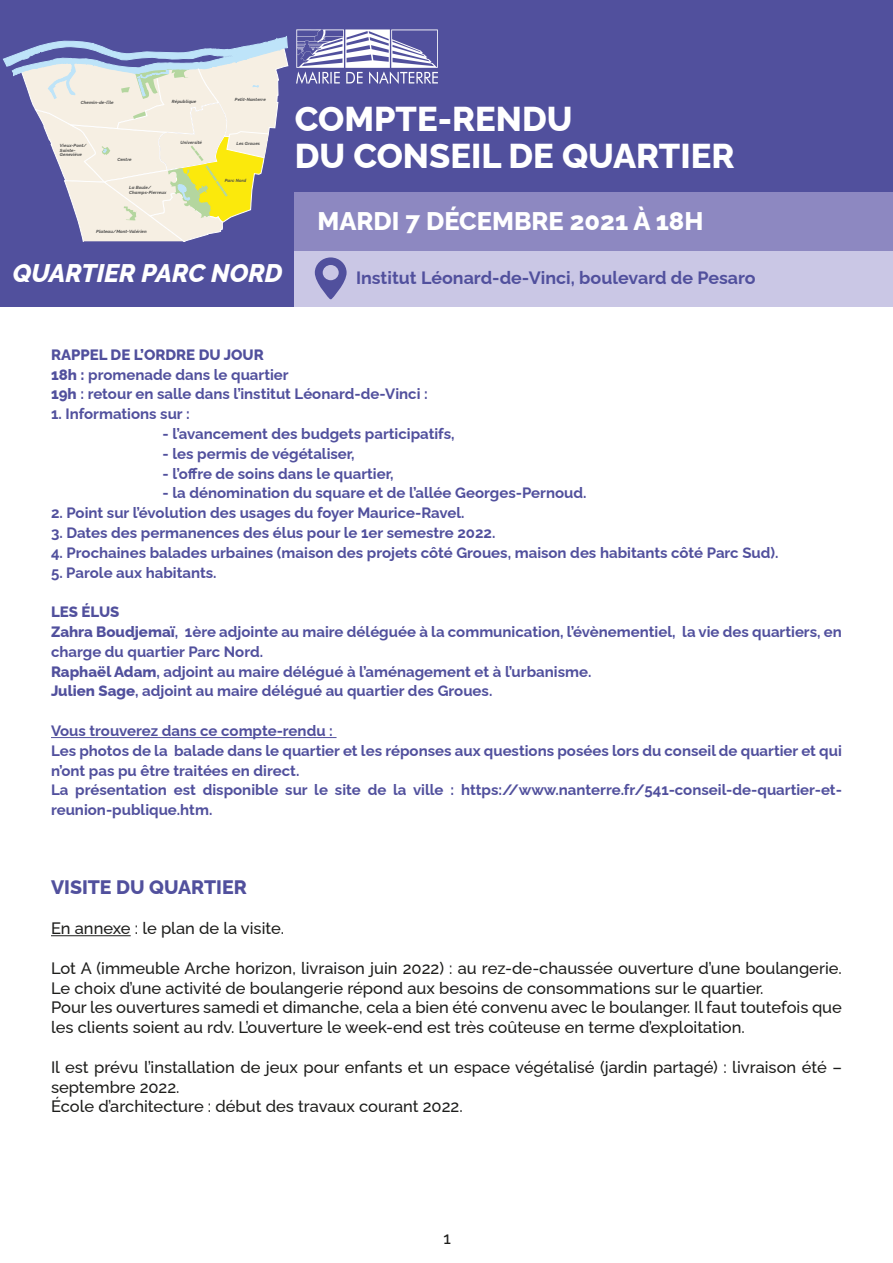
<style>
.page{position:relative;width:893px;height:1263px;background:#fff}
.page>*{position:absolute;margin:0;border:0;box-sizing:border-box;transform-origin:0 0}
.t1{font:800 34.5px "Raleway";color:#fff}
.t2{font:800 25.5px "Raleway";color:#fff}
.t3{font:italic 800 25.5px "Raleway";color:#fff}
.t4{font:800 19.5px "Raleway";color:#51509d}
.t5{font:700 17.85px "Raleway";color:#51509d}
.t6{font:500 16.5px/19.8px "Raleway";color:#1d1d1b}
.t7{font:700 15px/19.8px "Raleway";color:#51509d}
.t8{font:800 15px "Raleway";color:#51509d}
.t9{font:italic 700 4.5px/4.9px "Raleway";letter-spacing:.015em;color:#4b4b4a}
.s1{font-weight:800}
</style>
<div class="page">
<div style="left:0;top:0;width:893px;height:306px;background:#51509d"></div>
<hr style="left:51px;top:737px;width:286px;height:1px;background:#51509d">
<hr style="left:51px;top:935px;width:80px;height:1px;background:#1d1d1b">
<div style="left:295px;top:193px;width:598px;height:58px;background:#8d88c1"></div>
<div style="left:295px;top:251px;width:598px;height:55px;background:#cac7e5"></div>
<svg style="left:315px;top:257px;width:32px;height:42px"></svg>
<svg style="left:3px;top:36px;width:286px;height:205px"></svg>
<img style="left:297px;top:29px;width:141px;height:54px">
<p class="t9" style="left:81px;top:100px;width:34px">Chemin-de-l’île</p>
<p class="t9" style="left:172px;top:98px;width:26px">République</p>
<p class="t9" style="left:60px;top:142px;width:28px">Vieux-Pont/<br>Sainte-<br>Geneviève</p>
<p class="t9" style="left:117px;top:157px;width:16px">Centre</p>
<p class="t9" style="left:129px;top:184px;width:39px;line-height:5.4px">La Boule/<br>Champs-Pierreux</p>
<p class="t9" style="left:96px;top:228px;width:52px">Plateau/Mont-Valérien</p>
<p class="t9" style="left:181px;top:139px;width:23px">Université</p>
<p class="t9" style="left:235px;top:97px;width:32px">Petit-Nanterre</p>
<p class="t9" style="left:236px;top:141px;width:25px">Les Groues</p>
<p class="t9" style="left:225px;top:177px;width:23px">Parc Nord</p>
<p class="t3" style="left:13px;top:253px;width:271px">QUARTIER PARC NORD</p>
<p class="t1" style="left:295px;top:91px;width:279px">COMPTE-RENDU</p>
<p class="t1" style="left:295px;top:128px;width:441px">DU CONSEIL DE QUARTIER</p>
<p class="t2" style="left:317px;top:200px;width:387px">MARDI 7 DÉCEMBRE 2021 À 18H</p>
<p class="t5" style="left:356px;top:264px;width:401px">Institut Léonard-de-Vinci, boulevard de Pesaro</p>
<p class="t8" style="left:51px;top:343px;width:214px">RAPPEL DE L’ORDRE DU JOUR</p>
<p class="t7" style="left:51px;top:363px;width:239px"><span class="s1">18h :</span> promenade dans le quartier</p>
<p class="t7" style="left:51px;top:383px;width:378px"><span class="s1">19h</span> : retour en salle dans l’institut Léonard-de-Vinci :</p>
<p class="t7" style="left:51px;top:402px;width:140px">1. Informations sur :</p>
<p class="t7" style="left:163px;top:422px;width:294px">- l’avancement des budgets participatifs,</p>
<p class="t7" style="left:163px;top:442px;width:194px">- les permis de végétaliser,</p>
<p class="t7" style="left:163px;top:462px;width:232px">- l’offre de soins dans le quartier,</p>
<p class="t7" style="left:163px;top:482px;width:425px">- la dénomination du square et de l’allée Georges-Pernoud.</p>
<p class="t7" style="left:51px;top:501px;width:415px">2. Point sur l’évolution des usages du foyer Maurice-Ravel.</p>
<p class="t7" style="left:51px;top:521px;width:446px">3. Dates des permanences des élus pour le 1er semestre 2022.</p>
<p class="t7" style="left:51px;top:541px;width:729px">4. Prochaines balades urbaines (maison des projets côté Groues, maison des habitants côté Parc Sud).</p>
<p class="t7" style="left:51px;top:561px;width:167px">5. Parole aux habitants.</p>
<p class="t8" style="left:51px;top:600px;width:70px">LES ÉLUS</p>
<p class="t7" style="left:51px;top:620px;width:792px"><span class="s1">Zahra Boudjemaï</span>, 1ère adjointe au maire déléguée à la communication, l’évènementiel, la vie des quartiers, en charge du quartier Parc Nord.</p>
<p class="t7" style="left:51px;top:660px;width:542px"><span class="s1">Raphaël Adam</span>, adjoint au maire délégué à l’aménagement et à l’urbanisme.</p>
<p class="t7" style="left:51px;top:680px;width:443px"><span class="s1">Julien Sage</span>, adjoint au maire délégué au quartier des Groues.</p>
<p class="t7" style="left:51px;top:719px;width:283px">Vous trouverez dans ce compte-rendu :</p>
<p class="t7" style="left:51px;top:739px;width:792px">Les photos de la balade dans le quartier et les réponses aux questions posées lors du conseil de quartier et qui n’ont pas pu être traitées en direct.</p>
<p class="t7" style="left:51px;top:779px;width:792px">La présentation est disponible sur le site de la ville : https://www.nanterre.fr/541-conseil-de-quartier-et&shy;reunion-publique.htm.</p>
<p class="t4" style="left:51px;top:872px;width:197px">VISITE DU QUARTIER</p>
<p class="t6" style="left:51px;top:916px;width:235px">En annexe : le plan de la visite.</p>
<p class="t6" style="left:51px;top:956px;width:792px">Lot A (immeuble Arche horizon, livraison juin 2022) : au rez-de-chaussée ouverture d’une boulangerie.<br>Le choix d’une activité de boulangerie répond aux besoins de consommations sur le quartier.</p>
<p class="t6" style="left:51px;top:996px;width:792px">Pour les ouvertures samedi et dimanche, cela a bien été convenu avec le boulanger. Il faut toutefois que les clients soient au rdv. L’ouverture le week-end est très coûteuse en terme d’exploitation.</p>
<p class="t6" style="left:51px;top:1055px;width:792px">Il est prévu l’installation de jeux pour enfants et un espace végétalisé (jardin partagé) : livraison été – septembre 2022.</p>
<p class="t6" style="left:51px;top:1095px;width:413px">École d’architecture : début des travaux courant 2022.</p>
<p class="t6" style="left:444px;top:1227px;width:9px">1</p>
</div>
